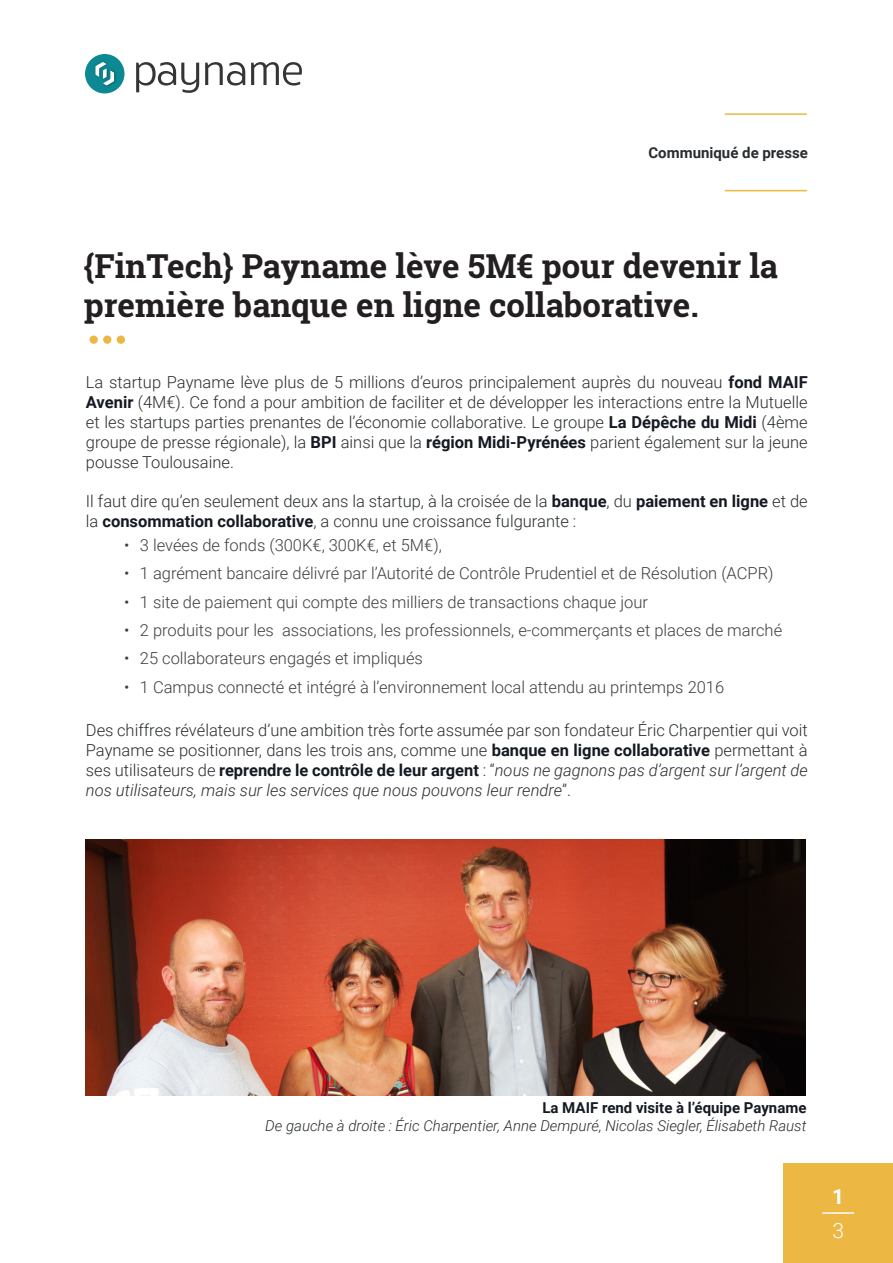
<style>
.page{position:relative;width:893px;height:1263px;background:#fff}
.page>*{position:absolute;margin:0;border:0;box-sizing:border-box;transform-origin:0 0}
.t1{font:700 33px/39.6px "Roboto Slab";color:#231f20}
.t2{font:700 21px "Roboto";color:#fff}
.t3{font:300 21px "Roboto";color:#fff}
.body{font:300 16.5px/19.8px "Roboto";color:#292d2f;text-align:justify}
.t4{font:300 16.5px "Roboto";color:#3c3e40}
.légende{font:italic 300 15px "Roboto";color:#292d2f}
.légende-2{font:700 15px "Roboto";color:#151922}
.t5{font:700 15px "Roboto";color:#292d2f}
.s1{font-weight:700;color:#151922}
.s2{font-style:italic}
</style>
<div class="page">
<div style="left:783px;top:1163px;width:110px;height:100px;background:#ecb743"></div>
<div style="left:85px;top:54px;width:39px;height:39px;background:#0c8992;border-radius:50%"></div>
<svg style="left:136px;top:62px;width:63px;height:31px"></svg>
<svg style="left:205px;top:62px;width:40px;height:24px"></svg>
<svg style="left:251px;top:62px;width:51px;height:24px"></svg>
<img style="left:104px;top:71px;width:14px;height:18px">
<svg style="left:95px;top:62px;width:19px;height:23px"></svg>
<hr style="left:725px;top:113px;width:82px;height:2px;background:#ecb743">
<hr style="left:725px;top:190px;width:82px;height:1px;background:#ecb743">
<hr style="left:822px;top:1212px;width:32px;height:2px;background:#fff">
<div style="left:90px;top:335px;width:8px;height:9px;background:#ecb743;border-radius:50%"></div>
<div style="left:103px;top:335px;width:8px;height:9px;background:#ecb743;border-radius:50%"></div>
<div style="left:117px;top:335px;width:8px;height:9px;background:#ecb743;border-radius:50%"></div>
<img style="left:85px;top:839px;width:721px;height:256px">
<p class="t5" style="left:648px;top:142px;width:161px">Communiqué de presse</p>
<h1 class="t1" style="left:84px;top:246px;width:696px">{FinTech} Payname lève 5M€ pour devenir la première banque en ligne collaborative.</h1>
<p class="body" style="left:86px;top:372px;width:723px">La startup Payname lève plus de 5 millions d’euros principalement auprès du nouveau <span class="s1">fond MAIF Avenir</span> (4M€). Ce fond a pour ambition de faciliter et de développer les interactions entre la Mutuelle et les startups parties prenantes de l’économie collaborative. Le groupe <span class="s1">La Dépêche du Midi</span> (4ème groupe de presse régionale), la <span class="s1">BPI</span> ainsi que la <span class="s1">région Midi-Pyrénées</span> parient également sur la jeune pousse Toulousaine.</p>
<p class="body" style="left:86px;top:491px;width:723px">Il faut dire qu’en seulement deux ans la startup, à la croisée de la <span class="s1">banque</span>, du <span class="s1">paiement en ligne</span> et de la <span class="s1">consommation collaborative</span>, a connu une croissance fulgurante :</p>
<p class="t4" style="left:124px;top:534px;width:319px">• 3 levées de fonds (300K€, 300K€, et 5M€),</p>
<p class="t4" style="left:124px;top:562px;width:651px">• 1 agrément bancaire délivré par l’Autorité de Contrôle Prudentiel et de Résolution (ACPR)</p>
<p class="t4" style="left:124px;top:590px;width:525px">• 1 site de paiement qui compte des milliers de transactions chaque jour</p>
<p class="t4" style="left:124px;top:618px;width:659px">• 2 produits pour les associations, les professionnels, e-commerçants et places de marché</p>
<p class="t4" style="left:124px;top:647px;width:300px">• 25 collaborateurs engagés et impliqués</p>
<p class="t4" style="left:124px;top:675px;width:602px">• 1 Campus connecté et intégré à l’environnement local attendu au printemps 2016</p>
<p class="body" style="left:86px;top:720px;width:723px">Des chiffres révélateurs d’une ambition très forte assumée par son fondateur Éric Charpentier qui voit Payname se positionner, dans les trois ans, comme une <span class="s1">banque en ligne collaborative</span> permettant à ses utilisateurs de <span class="s1">reprendre le contrôle de leur argent</span> : “<span class="s2">nous ne gagnons pas d’argent sur l’argent de nos utilisateurs, mais sur les services que nous pouvons leur rendre</span>”.</p>
<p class="légende-2" style="left:542px;top:1097px;width:266px">La MAIF rend visite à l’équipe Payname</p>
<p class="légende" style="left:265px;top:1115px;width:543px">De gauche à droite : Éric Charpentier, Anne Dempuré, Nicolas Siegler, Élisabeth Raust</p>
<p class="t2" style="left:832px;top:1181px;width:14px">1</p>
<p class="t3" style="left:832px;top:1216px;width:13px">3</p>
</div>
